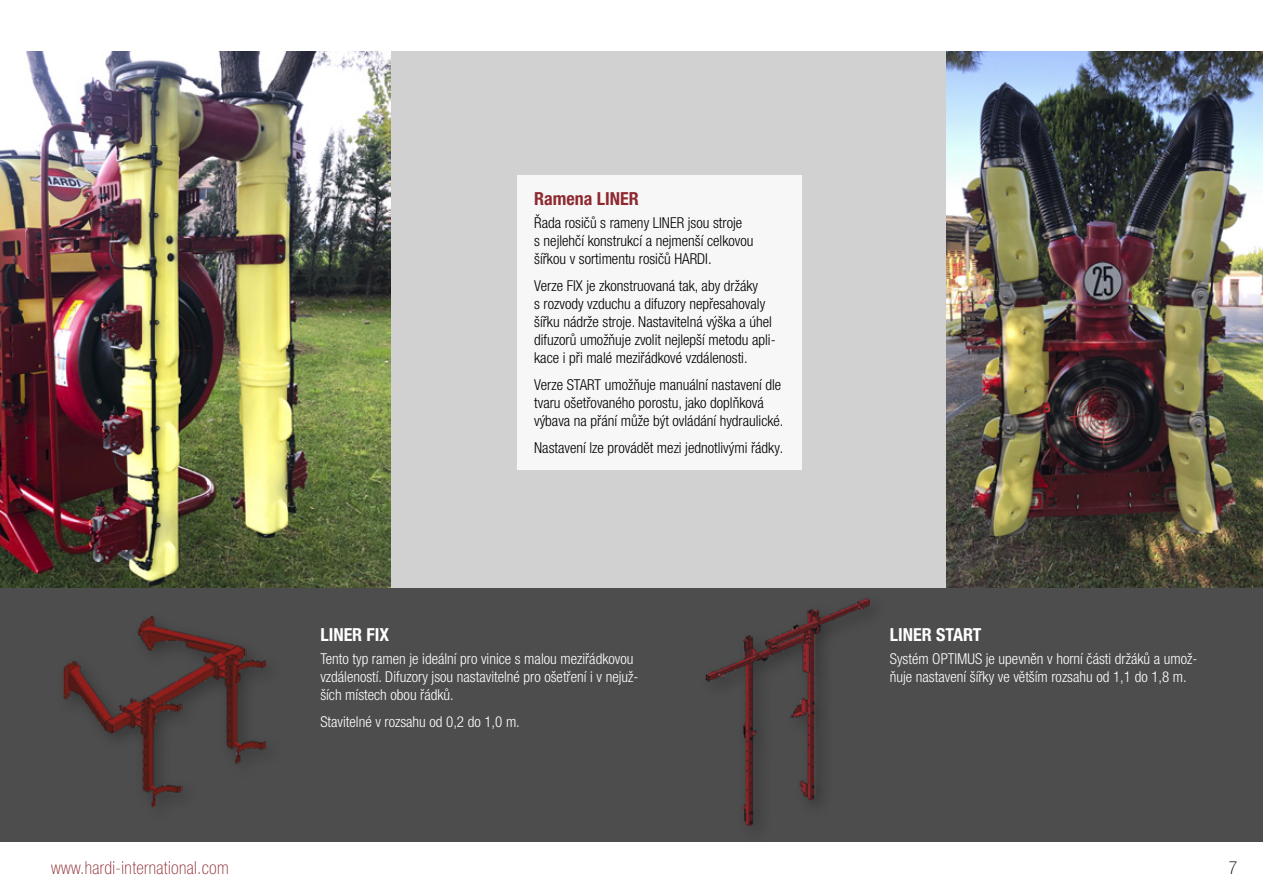
<style>
.page{position:relative;width:1263px;height:893px;background:#fff}
.page>*{position:absolute;margin:0;border:0;box-sizing:border-box;transform-origin:0 0}
.t1{font:100 condensed 18px "Helvetica Neue LT Pro";letter-spacing:.02em;color:#8e2930}
.t2{font:700 condensed 18px "Helvetica Neue LT Pro";color:#fff}
.t3{font:700 condensed 18px "Helvetica Neue LT Pro";color:#8e2930}
.t4{font:100 condensed 18px "Helvetica Neue LT Pro";color:#000}
.t5{font:300 condensed 15px/18px "Helvetica Neue LT Pro";color:#000}
.t6{font:300 condensed 15px/18px "Helvetica Neue LT Pro";color:#fff}
</style>
<div class="page">
<div style="left:0;top:588px;width:1263px;height:254px;background:#4d4d4d"></div>
<div style="left:0;top:51px;width:1263px;height:537px;background:#d1d1d1"></div>
<img style="left:64px;top:617px;width:201px;height:190px">
<div style="left:699px;top:591px;width:190px;height:253px;background:#4d4d4d"></div>
<img style="left:706px;top:599px;width:163px;height:226px">
<img style="left:946px;top:51px;width:317px;height:537px">
<div style="left:517px;top:176px;width:285px;height:294px;background:#f7f7f7"></div>
<img style="left:0;top:51px;width:390px;height:537px">
<p class="t3" style="left:534px;top:188px;width:106px">Ramena LINER</p>
<p class="t5" style="left:534px;top:213px;width:221px">Řada rosičů s rameny LINER jsou stroje<br>s nejlehčí konstrukcí a nejmenší celkovou šířkou v sortimentu rosičů HARDI.</p>
<p class="t5" style="left:534px;top:276px;width:243px">Verze FIX je zkonstruovaná tak, aby držáky<br>s rozvody vzduchu a difuzory nepřesahovaly šířku nádrže stroje. Nastavitelná výška a úhel difuzorů umožňuje zvolit nejlepší metodu apli&shy;kace i při malé meziřádkové vzdálenosti.</p>
<p class="t5" style="left:534px;top:375px;width:251px">Verze START umožňuje manuální nastavení dle tvaru ošetřovaného porostu, jako doplňková výbava na přání může být ovládání hydraulické.</p>
<p class="t5" style="left:534px;top:438px;width:251px">Nastavení lze provádět mezi jednotlivými řádky.</p>
<p class="t2" style="left:320px;top:624px;width:70px">LINER FIX</p>
<p class="t6" style="left:320px;top:649px;width:320px">Tento typ ramen je ideální pro vinice s malou meziřádkovou vzdáleností. Difuzory jsou nastavitelné pro ošetření i v nejuž&shy;ších místech obou řádků.</p>
<p class="t6" style="left:320px;top:712px;width:201px">Stavitelné v rozsahu od 0,2 do 1,0 m.</p>
<p class="t2" style="left:890px;top:624px;width:93px">LINER START</p>
<p class="t6" style="left:890px;top:649px;width:309px">Systém OPTIMUS je upevněn v horní části držáků a umož&shy;ňuje nastavení šířky ve větším rozsahu od 1,1 do 1,8 m.</p>
<p class="t1" style="left:51px;top:857px;width:179px">www.hardi-international.com</p>
<p class="t4" style="left:1229px;top:857px;width:10px">7</p>
</div>
